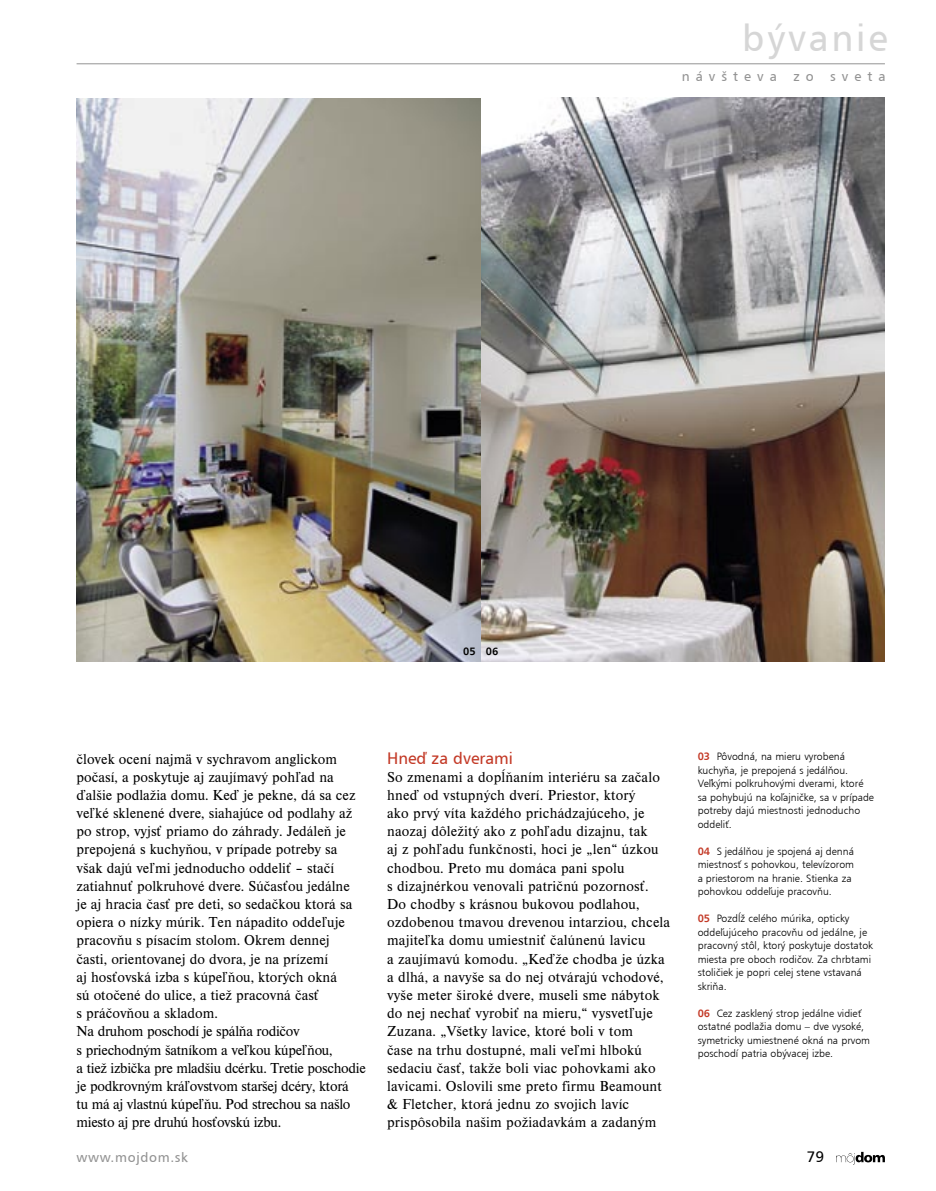
<style>
.page{position:relative;width:936px;height:1191px;background:#fff}
.page>*{position:absolute;margin:0;border:0;box-sizing:border-box;transform-origin:0 0}
.t1{font:37.5px "Humanist 777 AT";letter-spacing:.075em;color:#d6d6d6}
.podnadpis{font:16.5px "Humanist 777 AT";color:#c33926}
.telovytext{font:15px/18.1px "Nimbus Rom DEE";color:#000}
.telovytext-2{font:15px/18.1px "Nimbus Rom DEE";letter-spacing:-.02em;color:#000}
.t2{font:15px "Humanist 777 AT";color:#000}
.t3{font:13.5px "Humanist 777 AT";letter-spacing:.45em;color:#939393}
.t4{font:13.5px "Humanist 777 AT";letter-spacing:.05em;color:#939393}
.t5{font:10.5px/13.5px "Humanist 777 AT Light";color:#000}
.t6{font:10.5px "Humanist 777 AT Bold";color:#000}
.s1{font-family:"Humanist 777 AT Bold";color:#c33926}
</style>
<div class="page">
<hr style="left:77px;top:63px;width:807px;height:1px;background:#939393">
<svg style="left:836px;top:1151px;width:48px;height:13px"></svg>
<img style="left:77px;top:98px;width:807px;height:564px">
<h1 class="t1" style="left:742px;top:16px;width:147px">bývanie</h1>
<p class="t3" style="left:681px;top:68px;width:205px">návšteva zo sveta</p>
<p class="t6" style="left:463px;top:645px;width:14px">05</p>
<p class="t6" style="left:486px;top:645px;width:14px">06</p>
<p class="telovytext" style="left:77px;top:749px;width:280px">človek ocení najmä v sychravom anglickom počasí, a poskytuje aj zaujímavý pohľad na ďalšie podlažia domu. Keď je pekne, dá sa cez veľké sklenené dvere, siahajúce od podlahy až po strop, vyjsť priamo do záhrady. Jedáleň je prepojená s kuchyňou, v prípade potreby sa však dajú veľmi jednoducho oddeliť – stačí zatiahnuť polkruhové dvere. Súčasťou jedálne je aj hracia časť pre deti, so sedačkou ktorá sa opiera o nízky múrik. Ten nápadito oddeľuje pracovňu s písacím stolom. Okrem dennej časti, orientovanej do dvora, je na prízemí<br>aj hosťovská izba s kúpeľňou, ktorých okná<br>sú otočené do ulice, a tiež pracovná časť<br>s práčovňou a skladom.</p>
<p class="telovytext-2" style="left:77px;top:1022px;width:291px">Na druhom poschodí je spálňa rodičov<br>s priechodným šatníkom a veľkou kúpeľňou,<br>a tiež izbička pre mladšiu dcérku. Tretie poschodie je podkrovným kráľovstvom staršej dcéry, ktorá<br>tu má aj vlastnú kúpeľňu. Pod strechou sa našlo miesto aj pre druhú hosťovskú izbu.</p>
<p class="podnadpis" style="left:387px;top:748px;width:127px">Hneď za dverami</p>
<p class="telovytext" style="left:387px;top:767px;width:284px">So zmenami a dopĺňaním interiéru sa začalo hneď od vstupných dverí. Priestor, ktorý<br>ako prvý víta každého prichádzajúceho, je naozaj dôležitý ako z pohľadu dizajnu, tak<br>aj z pohľadu funkčnosti, hoci je „len“ úzkou chodbou. Preto mu domáca pani spolu<br>s dizajnérkou venovali patričnú pozornosť.<br>Do chodby s krásnou bukovou podlahou, ozdobenou tmavou drevenou intarziou, chcela majiteľka domu umiestniť čalúnenú lavicu<br>a zaujímavú komodu. „Keďže chodba je úzka a dlhá, a navyše sa do nej otvárajú vchodové, vyše meter široké dvere, museli sme nábytok do nej nechať vyrobiť na mieru,“ vysvetľuje Zuzana. „Všetky lavice, ktoré boli v tom<br>čase na trhu dostupné, mali veľmi hlbokú sedaciu časť, takže boli viac pohovkami ako lavicami. Oslovili sme preto firmu Beamount &amp; Fletcher, ktorá jednu zo svojich lavíc prispôsobila našim požiadavkám a zadaným</p>
<p class="t5" style="left:697px;top:750px;width:178px"><span class="s1">03</span> Pôvodná, na mieru vyrobená kuchyňa, je prepojená s jedálňou.<br>Veľkými polkruhovými dverami, ktoré sa pohybujú na koľajničke, sa v prípade potreby dajú miestnosti jednoducho oddeliť.</p>
<p class="t5" style="left:697px;top:844px;width:158px"><span class="s1">04</span> S jedálňou je spojená aj denná miestnosť s pohovkou, televízorom a priestorom na hranie. Stienka za pohovkou oddeľuje pracovňu.</p>
<p class="t5" style="left:697px;top:912px;width:177px"><span class="s1">05</span> Pozdĺž celého múrika, opticky oddeľujúceho pracovňu od jedálne, je pracovný stôl, ktorý poskytuje dostatok miesta pre oboch rodičov. Za chrbtami stoličiek je popri celej stene vstavaná skriňa.</p>
<p class="t5" style="left:697px;top:1006px;width:174px"><span class="s1">06</span> Cez zasklený strop jedálne vidieť ostatné podlažia domu – dve vysoké, symetricky umiestnené okná na prvom poschodí patria obývacej izbe.</p>
<p class="t4" style="left:77px;top:1149px;width:113px">www.mojdom.sk</p>
<p class="t2" style="left:806px;top:1148px;width:19px">79</p>
</div>
